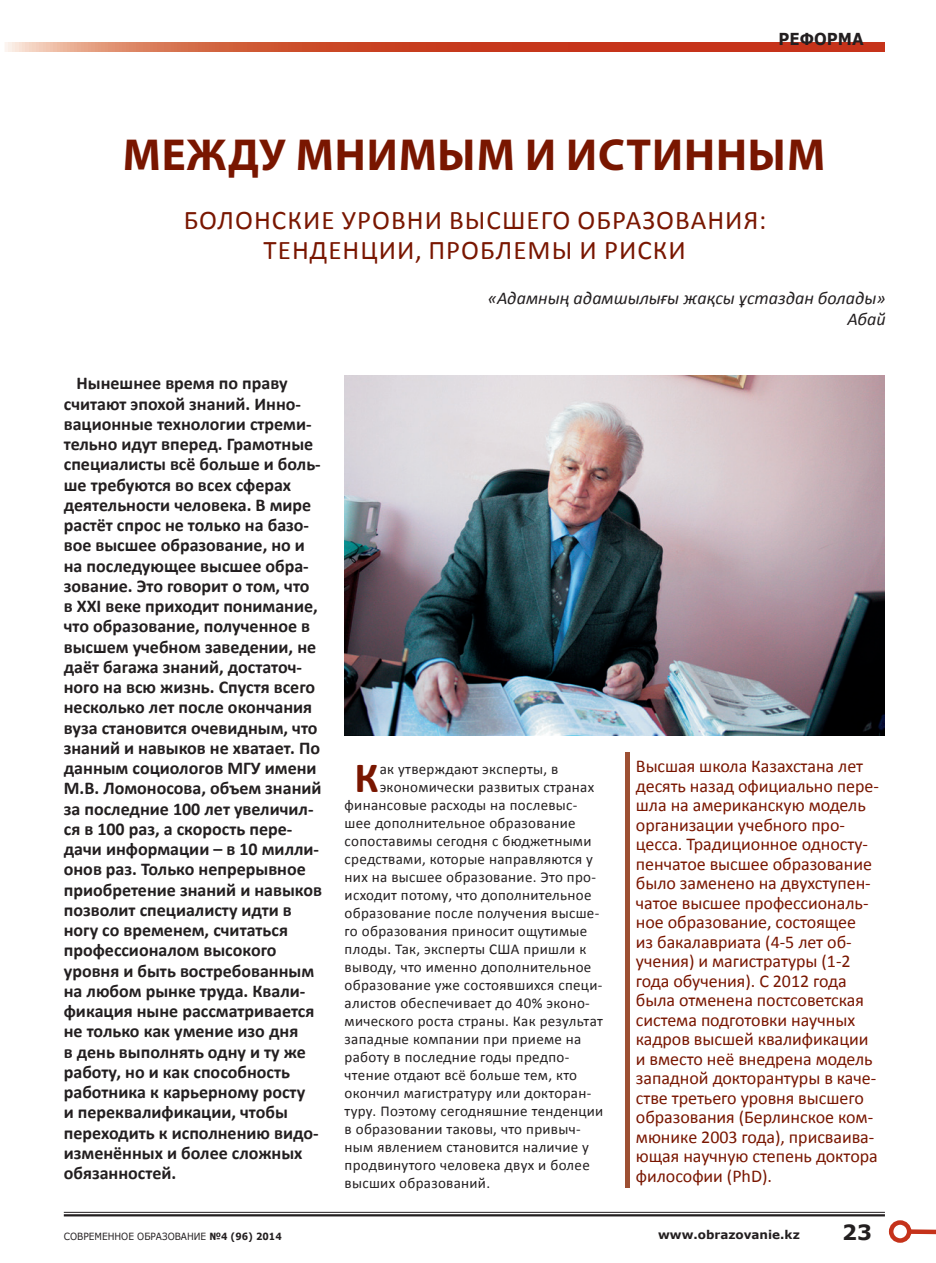
<style>
.page{position:relative;width:936px;height:1263px;background:#fff}
.page>*{position:absolute;margin:0;border:0;box-sizing:border-box;transform-origin:0 0}
.t1{font:700 45px "Myriad Pro";letter-spacing:.02em;color:#791600}
.t2{font:700 43.35px "Calibri";color:#791600}
.t3{font:27px/30px "Calibri";letter-spacing:.04em;color:#791600;text-align:center}
.t4{font:700 21px "Verdana";color:#231f20}
.t5{font:700 18px/20.2px "Calibri";color:#231f20}
.t6{font:18px/19.5px "Calibri";letter-spacing:-.005em;color:#791600}
.t7{font:italic 18px/21.6px "Calibri";color:#231f20;text-align:right}
.t8{font:700 16.5px "Verdana";color:#231f20;scale:.91 1}
.t9{font:15px "Calibri";letter-spacing:.02em;color:#231f20}
.t10{font:700 12px "Verdana";color:#231f20}
.t11{font:9.9px "Verdana";color:#231f20;scale:.91 1}
.s1{font-weight:700}
</style>
<div class="page">
<img style="left:344px;top:376px;width:540px;height:360px">
<div style="left:625px;top:753px;width:5px;height:435px;background:#9d5033"></div>
<hr style="left:64px;top:1212px;width:820px;height:1px;background:#231f20">
<hr style="left:64px;top:1214px;width:820px;height:2px;background:#231f20">
<svg style="left:5px;top:43px;width:879px;height:8px"></svg>
<div style="left:909px;top:1229px;width:26px;height:5px;background:#c5321a"></div>
<div style="left:888px;top:1220px;width:23px;height:23px;border:4px solid #c5321a;border-radius:50%"></div>
<p class="t8" style="left:778px;top:27px;width:95px">РЕФОРМА</p>
<h1 class="t1" style="left:123px;top:125px;width:704px">МЕЖДУ МНИМЫМ И ИСТИННЫМ</h1>
<h3 class="t3" style="left:184px;top:205px;width:584px">БОЛОНСКИЕ УРОВНИ ВЫСШЕГО ОБРАЗОВАНИЯ:<br>ТЕНДЕНЦИИ, ПРОБЛЕМЫ И РИСКИ</h3>
<p class="t7" style="left:488px;top:286px;width:399px">«Адамның адамшылығы жақсы ұстаздан болады»<br>Абай</p>
<p class="t5" style="left:64px;top:373px;width:260px;text-indent:13px">Нынешнее время по праву считают эпохой знаний. Инно&shy;вационные технологии стреми&shy;тельно идут вперед. Грамотные специалисты всё больше и боль&shy;ше требуются во всех сферах деятельности человека. В мире растёт спрос не только на базо&shy;вое высшее образование, но и на последующее высшее обра&shy;зование. Это говорит о том, что в ХХI веке приходит понимание, что образование, полученное в высшем учебном заведении, не даёт багажа знаний, достаточ&shy;ного на всю жизнь. Спустя всего несколько лет после окончания вуза становится очевидным, что знаний и навыков не хватает. По данным социологов МГУ имени<br>М.В. Ломоносова, объем знаний за последние 100 лет увеличил&shy;ся в 100 раз, а скорость пере&shy;дачи информации – в 10 милли&shy;онов раз. Только непрерывное приобретение знаний и навыков позволит специалисту идти в ногу со временем, считаться профессионалом высокого уровня и быть востребованным на любом рынке труда. Квали&shy;фикация ныне рассматривается не только как умение изо дня<br>в день выполнять одну и ту же работу, но и как способность работника к карьерному росту<br>и переквалификации, чтобы переходить к исполнению видо&shy;изменённых и более сложных обязанностей.</p>
<h2 class="t2" style="left:354px;top:750px;width:26px">К</h2>
<p class="t9" style="left:379px;top:760px;width:180px">ак утверждают эксперты, в</p>
<p class="t9" style="left:379px;top:778px;width:216px">экономически развитых странах</p>
<p class="t9" style="left:344px;top:796px;width:234px">финансовые расходы на послевыс-</p>
<p class="t9" style="left:344px;top:814px;width:232px">шее дополнительное образование</p>
<p class="t9" style="left:344px;top:832px;width:248px">сопоставимы сегодня с бюджетными</p>
<p class="t9" style="left:344px;top:850px;width:250px">средствами, которые направляются у</p>
<p class="t9" style="left:344px;top:868px;width:253px">них на высшее образование. Это про-</p>
<p class="t9" style="left:344px;top:886px;width:248px">исходит потому, что дополнительное</p>
<p class="t9" style="left:344px;top:904px;width:256px">образование после получения высше-</p>
<p class="t9" style="left:344px;top:922px;width:244px">го образования приносит ощутимые</p>
<p class="t9" style="left:344px;top:940px;width:243px">плоды. Так, эксперты США пришли к</p>
<p class="t9" style="left:344px;top:958px;width:248px">выводу, что именно дополнительное</p>
<p class="t9" style="left:344px;top:976px;width:259px">образование уже состоявшихся специ-</p>
<p class="t9" style="left:344px;top:994px;width:247px">алистов обеспечивает до 40% эконо-</p>
<p class="t9" style="left:344px;top:1012px;width:260px">мического роста страны. Как результат</p>
<p class="t9" style="left:344px;top:1030px;width:238px">западные компании при приеме на</p>
<p class="t9" style="left:344px;top:1048px;width:226px">работу в последние годы предпо-</p>
<p class="t9" style="left:344px;top:1066px;width:234px">чтение отдают всё больше тем, кто</p>
<p class="t9" style="left:344px;top:1084px;width:248px">окончил магистратуру или докторан-</p>
<p class="t9" style="left:344px;top:1102px;width:260px">туру. Поэтому сегодняшние тенденции</p>
<p class="t9" style="left:344px;top:1120px;width:237px">в образовании таковы, что привыч-</p>
<p class="t9" style="left:344px;top:1138px;width:246px">ным явлением становится наличие у</p>
<p class="t9" style="left:344px;top:1156px;width:247px">продвинутого человека двух и более</p>
<p class="t9" style="left:344px;top:1174px;width:147px">высших образований.</p>
<p class="t6" style="left:636px;top:756px;width:244px">Высшая школа Казахстана лет десять назад официально пере&shy;шла на американскую модель организации учебного про&shy;цесса. Традиционное односту&shy;пенчатое высшее образование было заменено на двухступен&shy;чатое высшее профессиональ&shy;ное образование, состоящее<br>из бакалавриата (4-5 лет об&shy;учения) и магистратуры (1-2 года обучения). С 2012 года была отменена постсоветская система подготовки научных кадров высшей квалификации и вместо неё внедрена модель западной докторантуры в каче&shy;стве третьего уровня высшего образования (Берлинское ком&shy;мюнике 2003 года), присваива&shy;ющая научную степень доктора философии (PhD).</p>
<p class="t11" style="left:64px;top:1229px;width:241px">СОВРЕМЕННОЕ ОБРАЗОВАНИЕ <span class="s1">№4 (96) 2014</span></p>
<p class="t10" style="left:658px;top:1226px;width:143px">www.obrazovanie.kz</p>
<p class="t4" style="left:842px;top:1217px;width:31px">23</p>
</div>
